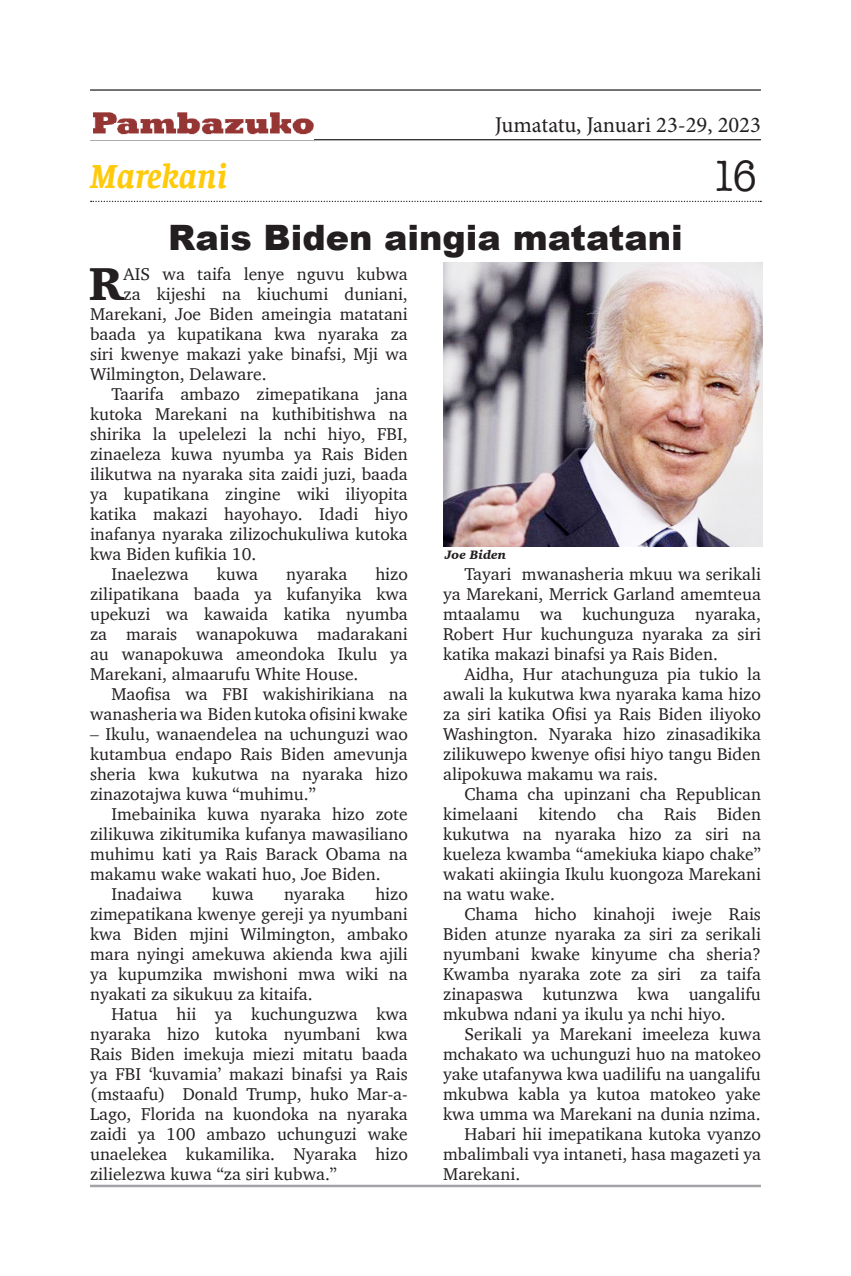
<style>
.page{position:relative;width:851px;height:1276px;background:#fff}
.page>*{position:absolute;margin:0;border:0;box-sizing:border-box;transform-origin:0 0}
.t1{font:900 47.25px "Charter";color:#231f20}
.t2{font:45px "American Typewriter";color:#231f20;scale:.84 1}
.t3{font:900 35px "Arial";color:#231f20}
.t4{font:italic 700 35px "Faustina";color:#feca0a}
.t5{font:22.5px "Minion Pro";color:#231f20}
.t6{font:17.5px/20px "Charter";color:#231f20;text-align:justify}
.t7{font:italic 900 12.5px "Charter";color:#231f20}
</style>
<div class="page">
<hr style="left:90px;top:89px;width:670px;height:2px;background:#231f20">
<hr style="left:90px;top:139px;width:670px;height:1px;background:#231f20">
<hr style="left:90px;top:1184px;width:670px;height:3px;background:#a1a3a6">
<svg style="left:91px;top:201px;width:670px;height:1px"></svg>
<img style="left:93px;top:112px;width:220px;height:23px">
<img style="left:443px;top:263px;width:319px;height:283px">
<p class="t4" style="left:90px;top:152px;width:139px">Marekani</p>
<p class="t5" style="left:495px;top:110px;width:267px">Jumatatu, Januari 23-29, 2023</p>
<h2 class="t2" style="left:711px;top:142px;width:55px">16</h2>
<p class="t3" style="left:168px;top:212px;width:516px">Rais Biden aingia matatani</p>
<p class="t1" style="left:89px;top:254px;width:36px">R</p>
<p class="t6" style="left:123px;top:264px;width:285px">AIS wa taifa lenye nguvu kubwa</p>
<p class="t6" style="left:123px;top:284px;width:286px">za kijeshi na kiuchumi duniani,</p>
<p class="t6" style="left:90px;top:304px;width:319px">Marekani, Joe Biden ameingia matatani</p>
<p class="t6" style="left:90px;top:324px;width:319px">baada ya kupatikana kwa nyaraka za</p>
<p class="t6" style="left:90px;top:344px;width:319px">siri kwenye makazi yake binafsi, Mji wa</p>
<p class="t6" style="left:90px;top:364px;width:178px">Wilmington, Delaware.</p>
<p class="t6" style="left:90px;top:384px;width:319px;text-indent:21px">Taarifa ambazo zimepatikana jana kutoka Marekani na kuthibitishwa na shirika la upelelezi la nchi hiyo, FBI, zinaeleza kuwa nyumba ya Rais Biden ilikutwa na nyaraka sita zaidi juzi, baada ya kupatikana zingine wiki iliyopita katika makazi hayohayo. Idadi hiyo inafanya nyaraka zilizochukuliwa kutoka kwa Biden kufikia 10.</p>
<p class="t6" style="left:111px;top:564px;width:79px">Inaelezwa</p>
<p class="t6" style="left:217px;top:564px;width:43px">kuwa</p>
<p class="t6" style="left:286px;top:564px;width:62px">nyaraka</p>
<p class="t6" style="left:90px;top:564px;width:319px;text-indent:285px">hizo zilipatikana baada ya kufanyika kwa upekuzi wa kawaida katika nyumba za marais wanapokuwa madarakani au wanapokuwa ameondoka Ikulu ya Marekani, almaarufu White House.</p>
<p class="t6" style="left:90px;top:684px;width:319px;text-align:right">Maofisa wa FBI wakishirikiana na wanasheria wa Biden kutoka ofisini kwake</p>
<p class="t6" style="left:90px;top:724px;width:319px">– Ikulu, wanaendelea na uchunguzi wao kutambua endapo Rais Biden amevunja sheria kwa kukutwa na nyaraka hizo zinazotajwa kuwa “muhimu.”</p>
<p class="t6" style="left:90px;top:804px;width:319px;text-indent:21px">Imebainika kuwa nyaraka hizo zote zilikuwa zikitumika kufanya mawasiliano muhimu kati ya Rais Barack Obama na makamu wake wakati huo, Joe Biden.</p>
<p class="t6" style="left:111px;top:884px;width:72px">Inadaiwa</p>
<p class="t6" style="left:212px;top:884px;width:43px">kuwa</p>
<p class="t6" style="left:284px;top:884px;width:62px">nyaraka</p>
<p class="t6" style="left:90px;top:884px;width:319px;text-indent:285px">hizo zimepatikana kwenye gereji ya nyumbani kwa Biden mjini Wilmington, ambako mara nyingi amekuwa akienda kwa ajili ya kupumzika mwishoni mwa wiki na nyakati za sikukuu za kitaifa.</p>
<p class="t6" style="left:90px;top:1004px;width:319px;text-indent:21px">Hatua hii ya kuchunguzwa kwa nyaraka hizo kutoka nyumbani kwa Rais Biden imekuja miezi mitatu baada ya FBI ‘kuvamia’ makazi binafsi ya Rais (mstaafu) Donald Trump, huko Mar-a-Lago, Florida na kuondoka na nyaraka zaidi ya 100 ambazo uchunguzi wake unaelekea kukamilika. Nyaraka hizo zilielezwa kuwa “za siri kubwa.”</p>
<p class="t7" style="left:445px;top:546px;width:63px">Joe Biden</p>
<p class="t6" style="left:443px;top:564px;width:319px;text-indent:21px">Tayari mwanasheria mkuu wa serikali ya Marekani, Merrick Garland amemteua mtaalamu wa kuchunguza nyaraka, Robert Hur kuchunguza nyaraka za siri katika makazi binafsi ya Rais Biden.</p>
<p class="t6" style="left:443px;top:664px;width:319px;text-indent:21px">Aidha, Hur atachunguza pia tukio la awali la kukutwa kwa nyaraka kama hizo za siri katika Ofisi ya Rais Biden iliyoko Washington. Nyaraka hizo zinasadikika zilikuwepo kwenye ofisi hiyo tangu Biden alipokuwa makamu wa rais.</p>
<p class="t6" style="left:443px;top:784px;width:319px;text-indent:21px">Chama cha upinzani cha Republican kimelaani kitendo cha Rais Biden kukutwa na nyaraka hizo za siri na kueleza kwamba “amekiuka kiapo chake” wakati akiingia Ikulu kuongoza Marekani na watu wake.</p>
<p class="t6" style="left:443px;top:904px;width:319px;text-indent:21px">Chama hicho kinahoji iweje Rais Biden atunze nyaraka za siri za serikali nyumbani kwake kinyume cha sheria?<br>Kwamba nyaraka zote za siri za taifa zinapaswa kutunzwa kwa uangalifu mkubwa ndani ya ikulu ya nchi hiyo.</p>
<p class="t6" style="left:443px;top:1024px;width:319px;text-indent:21px">Serikali ya Marekani imeeleza kuwa mchakato wa uchunguzi huo na matokeo yake utafanywa kwa uadilifu na uangalifu mkubwa kabla ya kutoa matokeo yake kwa umma wa Marekani na dunia nzima.</p>
<p class="t6" style="left:443px;top:1124px;width:319px;text-indent:21px">Habari hii imepatikana kutoka vyanzo mbalimbali vya intaneti, hasa magazeti ya Marekani.</p>
</div>
